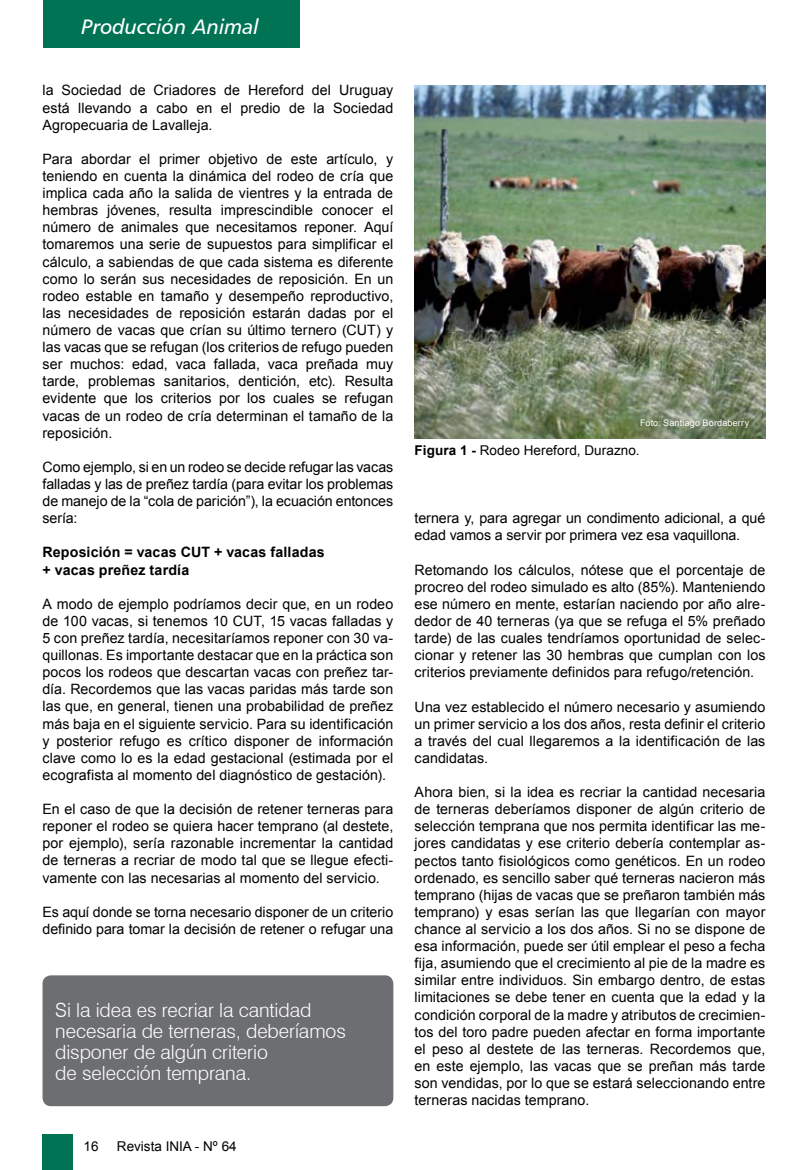
<style>
.page{position:relative;width:808px;height:1170px;background:#fff}
.page>*{position:absolute;margin:0;border:0;box-sizing:border-box;transform-origin:0 0}
.t1{font:21px "Humanist 777 BT Italic B";color:#fff}
.t2{font:300 19.5px/21px "Swiss 721 BT";letter-spacing:-.02em;color:#fff}
.t3{font:14.25px/17.1px "Arial";letter-spacing:.005em;color:#000;text-align:justify}
.t4{font:700 14.25px/17.1px "Arial";letter-spacing:.01em;color:#000}
.t5{font:13.5px "Arial";color:#000}
.t6{font:9px "Arial";letter-spacing:.02em;color:#fff}
.s1{font-weight:700}
</style>
<div class="page">
<div style="left:43px;top:0;width:257px;height:47px;background:#007355"></div>
<div style="left:43px;top:1134px;width:30px;height:35px;background:#007355"></div>
<img style="left:415px;top:85px;width:351px;height:353px">
<div style="left:43px;top:975px;width:350px;height:131px;background:#6d6e71;border-radius:9px"></div>
<h1 class="t1" style="left:81px;top:13px;width:179px">Producción Animal</h1>
<p class="t3" style="left:43px;top:82px;width:352px">la Sociedad de Criadores de Hereford del Uruguay está llevando a cabo en el predio de la Sociedad Agropecuaria de Lavalleja.</p>
<p class="t3" style="left:43px;top:150px;width:352px">Para abordar el primer objetivo de este artículo, y teniendo en cuenta la dinámica del rodeo de cría que implica cada año la salida de vientres y la entrada de hembras jóvenes, resulta imprescindible conocer el número de animales que necesitamos reponer. Aquí tomaremos una serie de supuestos para simplificar el cálculo, a sabiendas de que cada sistema es diferente como lo serán sus necesidades de reposición. En un rodeo estable en tamaño y desempeño reproductivo, las necesidades de reposición estarán dadas por el número de vacas que crían su último ternero (CUT) y las vacas que se refugan (los criterios de refugo pueden ser muchos: edad, vaca fallada, vaca preñada muy tarde, problemas sanitarios, dentición, etc). Resulta evidente que los criterios por los cuales se refugan vacas de un rodeo de cría determinan el tamaño de la reposición.</p>
<p class="t3" style="left:43px;top:458px;width:352px">Como ejemplo, si en un rodeo se decide refugar las vacas falladas y las de preñez tardía (para evitar los problemas de manejo de la “cola de parición”), la ecuación entonces sería:</p>
<p class="t4" style="left:43px;top:544px;width:284px">Reposición = vacas CUT + vacas falladas + vacas preñez tardía</p>
<p class="t3" style="left:43px;top:595px;width:352px">A modo de ejemplo podríamos decir que, en un rodeo de 100 vacas, si tenemos 10 CUT, 15 vacas falladas y 5 con preñez tardía, necesitaríamos reponer con 30 va&shy;quillonas. Es importante destacar que en la práctica son pocos los rodeos que descartan vacas con preñez tar&shy;día. Recordemos que las vacas paridas más tarde son las que, en general, tienen una probabilidad de preñez más baja en el siguiente servicio. Para su identificación y posterior refugo es crítico disponer de información clave como lo es la edad gestacional (estimada por el ecografista al momento del diagnóstico de gestación).</p>
<p class="t3" style="left:43px;top:800px;width:352px">En el caso de que la decisión de retener terneras para reponer el rodeo se quiera hacer temprano (al destete, por ejemplo), sería razonable incrementar la cantidad de terneras a recriar de modo tal que se llegue efecti&shy;vamente con las necesarias al momento del servicio.</p>
<p class="t3" style="left:43px;top:903px;width:352px">Es aquí donde se torna necesario disponer de un criterio definido para tomar la decisión de retener o refugar una</p>
<h2 class="t2" style="left:55px;top:998px;width:292px">Si la idea es recriar la cantidad necesaria de terneras, deberíamos disponer de algún criterio<br>de selección temprana.</h2>
<p class="t5" style="left:84px;top:1137px;width:17px">16</p>
<p class="t5" style="left:117px;top:1137px;width:121px">Revista INIA - Nº 64</p>
<p class="t6" style="left:640px;top:416px;width:111px">Foto: Santiago Bordaberry</p>
<p class="t5" style="left:415px;top:441px;width:227px"><span class="s1">Figura 1 -</span> Rodeo Hereford, Durazno.</p>
<p class="t3" style="left:415px;top:510px;width:352px">ternera y, para agregar un condimento adicional, a qué edad vamos a servir por primera vez esa vaquillona.</p>
<p class="t3" style="left:415px;top:561px;width:352px">Retomando los cálculos, nótese que el porcentaje de procreo del rodeo simulado es alto (85%). Manteniendo ese número en mente, estarían naciendo por año alre&shy;dedor de 40 terneras (ya que se refuga el 5% preñado tarde) de las cuales tendríamos oportunidad de selec&shy;cionar y retener las 30 hembras que cumplan con los criterios previamente definidos para refugo/retención.</p>
<p class="t3" style="left:415px;top:698px;width:352px">Una vez establecido el número necesario y asumiendo un primer servicio a los dos años, resta definir el criterio a través del cual llegaremos a la identificación de las candidatas.</p>
<p class="t3" style="left:415px;top:783px;width:352px">Ahora bien, si la idea es recriar la cantidad necesaria de terneras deberíamos disponer de algún criterio de selección temprana que nos permita identificar las me&shy;jores candidatas y ese criterio debería contemplar as&shy;pectos tanto fisiológicos como genéticos. En un rodeo ordenado, es sencillo saber qué terneras nacieron más temprano (hijas de vacas que se preñaron también más temprano) y esas serían las que llegarían con mayor chance al servicio a los dos años. Si no se dispone de esa información, puede ser útil emplear el peso a fecha fija, asumiendo que el crecimiento al pie de la madre es similar entre individuos. Sin embargo dentro, de estas limitaciones se debe tener en cuenta que la edad y la condición corporal de la madre y atributos de crecimien&shy;tos del toro padre pueden afectar en forma importante el peso al destete de las terneras. Recordemos que, en este ejemplo, las vacas que se preñan más tarde son vendidas, por lo que se estará seleccionando entre terneras nacidas temprano.</p>
</div>
